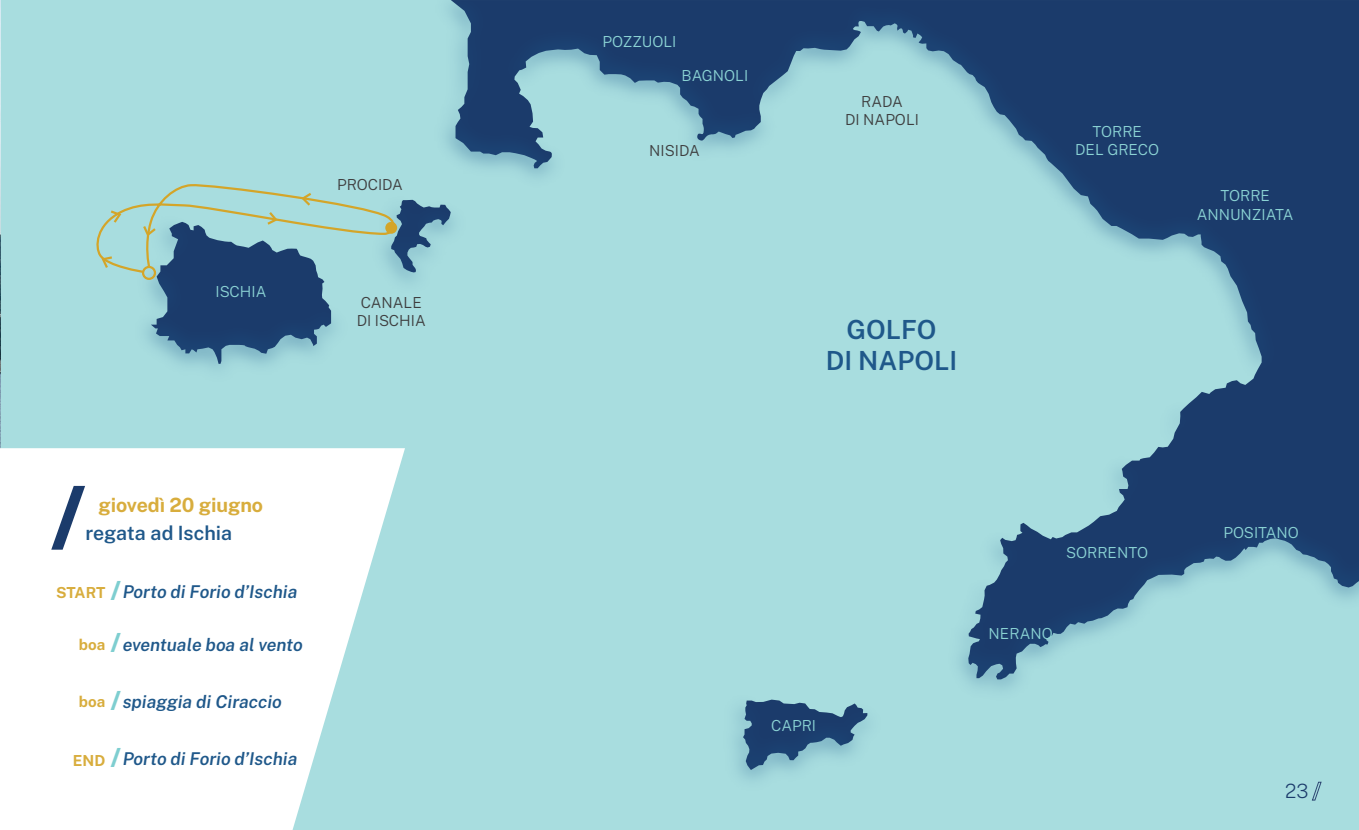
<style>
.page{position:relative;width:1359px;height:830px;background:#fff}
.page>*{position:absolute;margin:0;border:0;box-sizing:border-box;transform-origin:0 0}
.Titoli{font:900 88.2px "Public Sans";color:#1b3b6b}
.Titoli_paragrafi{font:600 26.32px "Public Sans";color:#1f588a}
.Titoli-2{font:900 26.32px "Public Sans";color:#7eced0}
.Testi_lunghi{font:700 19.57px "Public Sans";color:#d8ad3d}
.Titoli_paragrafi-2{font:600 19.57px "Public Sans";color:#1f588a}
.t1{font:200 19.57px "Public Sans";color:#1b3b6b}
.Testi_lunghi-2{font:italic 600 17.55px "Public Sans";color:#1f588a}
.Testi_piccoli{font:italic 600 17.55px "Public Sans";color:#1f588a}
.Testi_piccoli-2{font:300 15.08px "Public Sans";color:#8bd3d4}
.Testi_piccoli-3{font:300 15.08px "Public Sans";color:#3e3e3f}
.Testi_lunghi-3{font:700 15.08px "Public Sans";color:#d8ad3d}
.s1{font-weight:700;font-size:24.07px;color:#2d4773}
</style>
<div class="page">
<div style="left:0;top:0;width:1359px;height:829px;background:#a8dddf"></div>
<hr style="left:0;top:0;width:1px;height:829px;background:#7eced0">
<div style="left:432px;top:0;width:927px;height:703px;background:#1f588a;opacity:.6"></div>
<svg style="left:0;top:448px;width:405px;height:381px;background:#f2fafa"></svg>
<div style="left:369px;top:192px;width:100px;height:104px;background:#a8dddf"></div>
<div style="left:720px;top:690px;width:164px;height:102px;background:#1f588a;opacity:.6"></div>
<svg style="left:96px;top:181px;width:355px;height:182px"></svg>
<p class="Testi_piccoli-2" style="left:215px;top:280px;width:52px">ISCHIA</p>
<p class="Testi_piccoli-3" style="left:337px;top:174px;width:67px">PROCIDA</p>
<p class="Testi_piccoli-3" style="left:361px;top:291px;width:63px">CANALE</p>
<p class="Testi_piccoli-3" style="left:357px;top:309px;width:71px">DI ISCHIA</p>
<p class="Titoli" style="left:50px;top:453px;width:38px">/</p>
<p class="Testi_lunghi" style="left:98px;top:490px;width:166px">giovedì 20 giugno</p>
<p class="Titoli_paragrafi-2" style="left:86px;top:518px;width:148px">regata ad Ischia</p>
<p class="Titoli-2" style="left:110px;top:571px;width:12px">/</p>
<p class="Titoli-2" style="left:110px;top:623px;width:12px">/</p>
<p class="Titoli-2" style="left:110px;top:680px;width:12px">/</p>
<p class="Titoli-2" style="left:110px;top:738px;width:12px">/</p>
<p class="Testi_lunghi-2" style="left:123px;top:580px;width:176px">Porto di Forio d’Ischia</p>
<p class="Testi_lunghi-3" style="left:56px;top:581px;width:51px">START</p>
<p class="Testi_lunghi-2" style="left:123px;top:633px;width:182px">eventuale boa al vento</p>
<p class="Testi_lunghi-3" style="left:79px;top:632px;width:28px">boa</p>
<p class="Testi_lunghi-2" style="left:123px;top:690px;width:161px">spiaggia di Ciraccio</p>
<p class="Testi_lunghi-3" style="left:79px;top:690px;width:28px">boa</p>
<p class="Testi_piccoli" style="left:123px;top:747px;width:176px">Porto di Forio d’Ischia</p>
<p class="Testi_lunghi-3" style="left:73px;top:749px;width:34px">END</p>
<p class="Testi_piccoli-2" style="left:602px;top:30px;width:76px">POZZUOLI</p>
<p class="Testi_piccoli-2" style="left:681px;top:64px;width:68px">BAGNOLI</p>
<p class="Testi_piccoli-3" style="left:649px;top:140px;width:52px">NISIDA</p>
<p class="Testi_piccoli-3" style="left:861px;top:91px;width:43px">RADA</p>
<p class="Testi_piccoli-3" style="left:845px;top:109px;width:75px">DI NAPOLI</p>
<p class="Titoli_paragrafi" style="left:846px;top:310px;width:92px">GOLFO</p>
<p class="Titoli_paragrafi" style="left:826px;top:341px;width:133px">DI NAPOLI</p>
<p class="Testi_piccoli-2" style="left:1092px;top:120px;width:51px">TORRE</p>
<p class="Testi_piccoli-2" style="left:1075px;top:139px;width:86px">DEL GRECO</p>
<p class="Testi_piccoli-2" style="left:1220px;top:185px;width:51px">TORRE</p>
<p class="Testi_piccoli-2" style="left:1196px;top:203px;width:98px">ANNUNZIATA</p>
<p class="Testi_piccoli-2" style="left:771px;top:714px;width:46px">CAPRI</p>
<p class="Testi_piccoli-2" style="left:1066px;top:541px;width:83px">SORRENTO</p>
<p class="Testi_piccoli-2" style="left:988px;top:622px;width:66px">NERANO</p>
<p class="Testi_piccoli-2" style="left:1223px;top:521px;width:77px">POSITANO</p>
<p class="t1" style="left:1285px;top:776px;width:38px">23<span class="s1">/</span></p>
</div>
